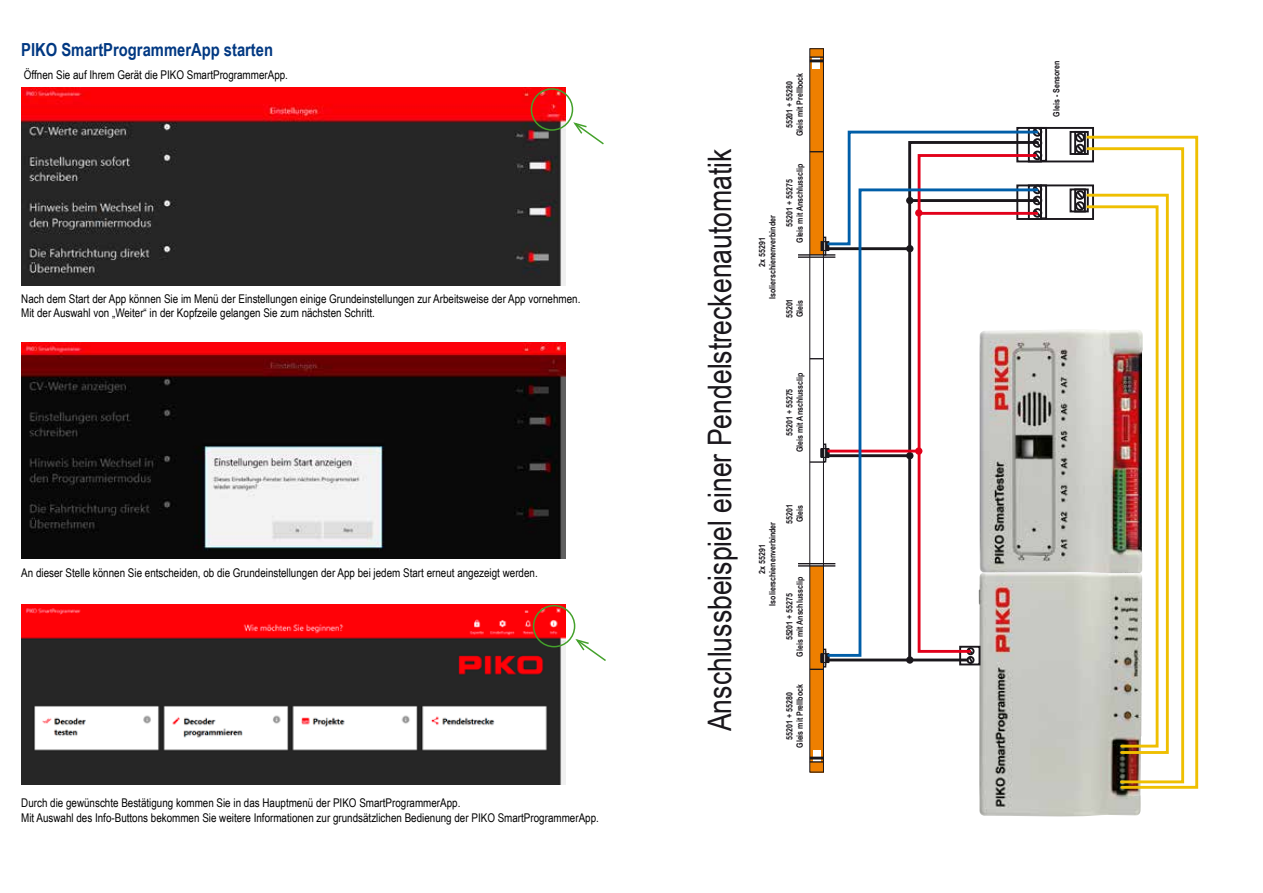
<style>
.page{position:relative;width:1263px;height:893px;background:#fff}
.page>*{position:absolute;margin:0;border:0;box-sizing:border-box;transform-origin:0 0}
.t1{font:32.4px "Arial Narrow";color:#1a171c}
.t2{font:700 18px "Arial Narrow";color:#003882}
.t3{font:12px/14.4px "Arial Narrow";color:#000}
.t4{font:700 8.55px/10.4px "Arial Narrow";color:#1a171c;text-align:center}
</style>
<div class="page">
<img style="left:21px;top:87px;width:545px;height:199px">
<div style="left:531px;top:88px;width:42px;height:43px;border:2px solid #44a12b;border-radius:50%"></div>
<svg style="left:573px;top:122px;width:31px;height:23px"></svg>
<img style="left:21px;top:342px;width:545px;height:216px">
<img style="left:21px;top:605px;width:545px;height:179px">
<div style="left:533px;top:605px;width:42px;height:42px;border:2px solid #44a12b;border-radius:50%"></div>
<svg style="left:575px;top:639px;width:31px;height:22px"></svg>
<img style="left:1040px;top:330px;width:35px;height:242px">
<img style="left:979px;top:572px;width:162px;height:245px">
<div style="left:1016px;top:184px;width:78px;height:36px;border:2px solid #1a171c"></div>
<div style="left:1074px;top:188px;width:12px;height:24px;border:2px solid #1a171c"></div>
<div style="left:1069px;top:188px;width:20px;height:24px;border:2px solid #1a171c"></div>
<div style="left:1040px;top:184px;width:7px;height:35px;border:2px solid #1a171c"></div>
<div style="left:810px;top:49px;width:13px;height:206px;background:#ee7f00"></div>
<div style="left:810px;top:566px;width:13px;height:206px;background:#ee7f00"></div>
<div style="left:809px;top:48px;width:15px;height:724px;border:1px solid #1a171c"></div>
<svg style="left:813px;top:751px;width:7px;height:6px"></svg>
<svg style="left:810px;top:757px;width:13px;height:6px"></svg>
<svg style="left:813px;top:62px;width:7px;height:6px"></svg>
<svg style="left:810px;top:56px;width:13px;height:6px"></svg>
<hr style="left:798px;top:256px;width:37px;height:2px;background:#1a171c">
<hr style="left:798px;top:254px;width:37px;height:2px;background:#1a171c">
<hr style="left:798px;top:565px;width:37px;height:2px;background:#1a171c">
<hr style="left:798px;top:563px;width:37px;height:1px;background:#1a171c">
<svg style="left:810px;top:358px;width:13px;height:1px"></svg>
<div style="left:823px;top:237px;width:3px;height:19px;border:1px solid #1a171c"></div>
<svg style="left:810px;top:444px;width:16px;height:19px"></svg>
<div style="left:823px;top:444px;width:3px;height:18px;border:1px solid #1a171c"></div>
<div style="left:820px;top:448px;width:9px;height:10px;border:1px solid #1a171c"></div>
<div style="left:821px;top:654px;width:8px;height:8px;background:#1a171c"></div>
<svg style="left:810px;top:649px;width:16px;height:21px"></svg>
<div style="left:823px;top:649px;width:3px;height:18px;border:1px solid #1a171c"></div>
<div style="left:820px;top:653px;width:9px;height:10px;border:1px solid #1a171c"></div>
<div style="left:959px;top:646px;width:21px;height:19px;border:2px solid #1a171c"></div>
<svg style="left:966px;top:663px;width:9px;height:2px"></svg>
<div style="left:1016px;top:127px;width:78px;height:35px;border:2px solid #1a171c"></div>
<div style="left:1074px;top:131px;width:12px;height:24px;border:2px solid #1a171c"></div>
<div style="left:1069px;top:131px;width:20px;height:24px;border:2px solid #1a171c"></div>
<div style="left:1040px;top:127px;width:7px;height:35px;border:2px solid #1a171c"></div>
<svg style="left:1075px;top:132px;width:10px;height:22px"></svg>
<hr style="left:829px;top:659px;width:139px;height:2px;background:#1a171c">
<svg style="left:810px;top:126px;width:232px;height:129px"></svg>
<svg style="left:1075px;top:189px;width:10px;height:560px"></svg>
<svg style="left:1085px;top:134px;width:114px;height:656px"></svg>
<svg style="left:826px;top:187px;width:214px;height:471px"></svg>
<h2 class="t2" style="left:21px;top:36px;width:253px">PIKO SmartProgrammerApp starten</h2>
<p class="t3" style="left:24px;top:67px;width:266px">Öffnen Sie auf Ihrem Gerät die PIKO SmartProgrammerApp.</p>
<p class="t3" style="left:21px;top:291px;width:561px">Nach dem Start der App können Sie im Menü der Einstellungen einige Grundeinstellungen zur Arbeitsweise der App vornehmen.<br>Mit der Auswahl von „Weiter“ in der Kopfzeile gelangen Sie zum nächsten Schritt.</p>
<p class="t3" style="left:21px;top:565px;width:518px">An dieser Stelle können Sie entscheiden, ob die Grundeinstellungen der App bei jedem Start erneut angezeigt werden.</p>
<p class="t3" style="left:21px;top:795px;width:579px">Durch die gewünschte Bestätigung kommen Sie in das Hauptmenü der PIKO SmartProgrammerApp.<br>Mit Auswahl des Info-Buttons bekommen Sie weitere Informationen zur grundsätzlichen Bedienung der PIKO SmartProgrammerApp.</p>
<h1 class="t1" style="left:696px;top:731px;width:584px;rotate:-90deg">Anschlussbeispiel einer Pendelstreckenautomatik</h1>
<p class="t4" style="left:784px;top:136px;width:65px;rotate:-90deg">55201 + 55280<br>Gleis mit Prellbock</p>
<p class="t4" style="left:756px;top:299px;width:85px;text-align:left;text-indent:32px;rotate:-90deg">2x 55291<br>Isolierschienenverbinder</p>
<p class="t4" style="left:784px;top:243px;width:81px;rotate:-90deg">55201 + 55275<br>Gleis mit Anschlussclip</p>
<p class="t4" style="left:784px;top:318px;width:21px;text-align:left;rotate:-90deg">55201<br>Gleis</p>
<p class="t4" style="left:784px;top:452px;width:81px;rotate:-90deg">55201 + 55275<br>Gleis mit Anschlussclip</p>
<p class="t4" style="left:756px;top:606px;width:85px;text-align:left;text-indent:32px;rotate:-90deg">2x 55291<br>Isolierschienenverbinder</p>
<p class="t4" style="left:784px;top:524px;width:21px;text-align:left;rotate:-90deg">55201<br>Gleis</p>
<p class="t4" style="left:784px;top:656px;width:81px;rotate:-90deg">55201 + 55275<br>Gleis mit Anschlussclip</p>
<p class="t4" style="left:784px;top:748px;width:65px;rotate:-90deg">55201 + 55280<br>Gleis mit Prellbock</p>
<p class="t4" style="left:1051px;top:117px;width:57px;rotate:-90deg">Gleis - Sensoren</p>
</div>
